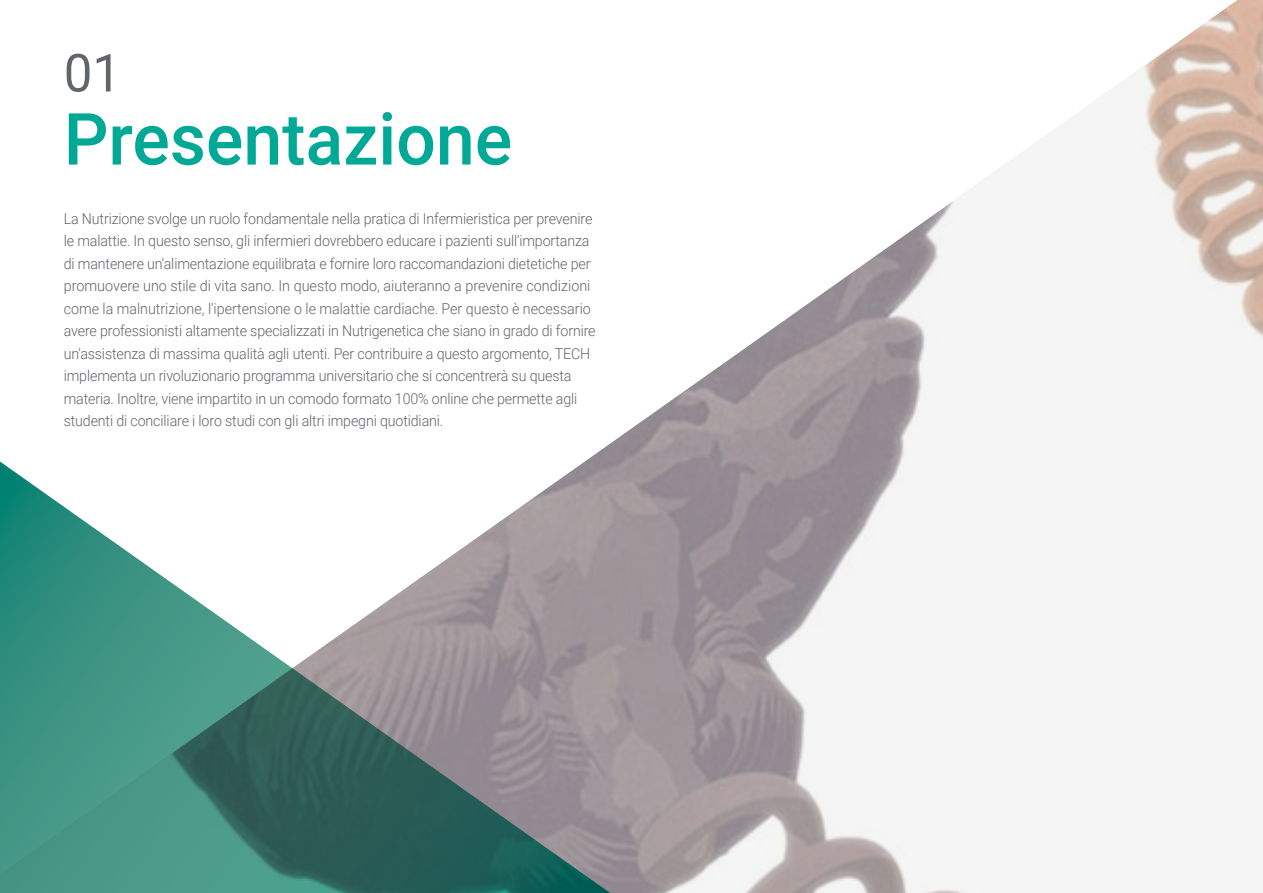
<style>
.page{position:relative;width:1263px;height:893px;background:#fff}
.page>*{position:absolute;margin:0;border:0;box-sizing:border-box;transform-origin:0 0}
.t1{font:500 72px "Roboto";color:#00a996}
.t2{font:52.5px "Roboto";color:#61646a}
.t3{font:300 15px/22.5px "Roboto";letter-spacing:-.01em;color:#61646a;scale:.95 1}
</style>
<div class="page">
<img style="left:607px;top:0;width:656px;height:893px">
<svg style="left:0;top:446px;width:640px;height:447px"></svg>
<h2 class="t2" style="left:64px;top:36px;width:59px">01</h2>
<h1 class="t1" style="left:64px;top:89px;width:450px">Presentazione</h1>
<p class="t3" style="left:64px;top:207px;width:561px">La Nutrizione svolge un ruolo fondamentale nella pratica di Infermieristica per prevenire le malattie. In questo senso, gli infermieri dovrebbero educare i pazienti sull'importanza di mantenere un'alimentazione equilibrata e fornire loro raccomandazioni dietetiche per promuovere uno stile di vita sano. In questo modo, aiuteranno a prevenire condizioni come la malnutrizione, l'ipertensione o le malattie cardiache. Per questo è necessario avere professionisti altamente specializzati in Nutrigenetica che siano in grado di fornire un'assistenza di massima qualità agli utenti. Per contribuire a questo argomento, TECH implementa un rivoluzionario programma universitario che si concentrerà su questa materia. Inoltre, viene impartito in un comodo formato 100% online che permette agli studenti di conciliare i loro studi con gli altri impegni quotidiani.</p>
</div>
